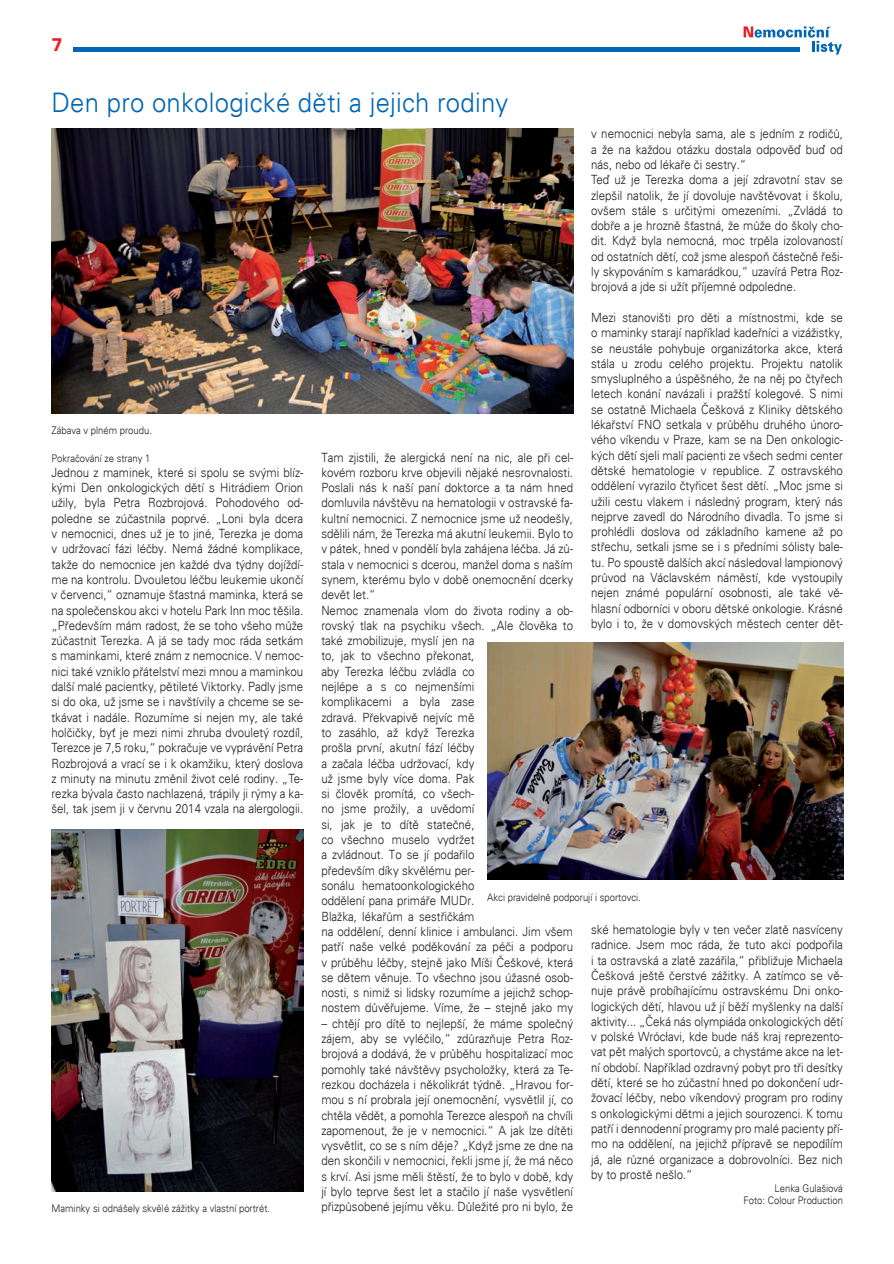
<style>
.page{position:relative;width:894px;height:1264px;background:#fff}
.page>*{position:absolute;margin:0;border:0;box-sizing:border-box;transform-origin:0 0}
.t1{font:27px "USA Light";letter-spacing:.01em;color:#0166b3;scale:.95 1}
.t2{font:18.15px "USA Black";color:#ee1d23;scale:.91 1}
.t3{font:12.75px/15.3px "USA Light";color:#231f20;text-align:justify;scale:.9 1}
.t4{font:10.5px/12.6px "USA Light";color:#231f20;text-align:right;scale:.9 1}
</style>
<div class="page">
<div style="left:73px;top:47px;width:726px;height:5px;background:#0166b3"></div>
<svg style="left:743px;top:26px;width:98px;height:29px"></svg>
<img style="left:51px;top:128px;width:522px;height:285px">
<img style="left:487px;top:643px;width:355px;height:236px">
<img style="left:51px;top:830px;width:252px;height:361px">
<h2 class="t2" style="left:51px;top:34px;width:14px">7</h2>
<h1 class="t1" style="left:51px;top:86px;width:482px">Den pro onkologické děti a jejich rodiny</h1>
<p class="t4" style="left:51px;top:424px;width:113px">Zábava v plném proudu.</p>
<p class="t4" style="left:51px;top:451px;width:111px">Pokračování ze strany 1</p>
<p class="t3" style="left:51px;top:464px;width:281px">Jednou z maminek, které si spolu se svými blíz&shy;kými Den onkologických dětí s Hitrádiem Orion užily, byla Petra Rozbrojová. Pohodového od&shy;poledne se zúčastnila poprvé. „Loni byla dcera v nemocnici, dnes už je to jiné, Terezka je doma v udržovací fázi léčby. Nemá žádné komplikace, takže do nemocnice jen každé dva týdny dojíždí&shy;me na kontrolu. Dvouletou léčbu leukemie ukončí v červenci,“ oznamuje šťastná maminka, která se na společenskou akci v hotelu Park Inn moc těšila. „Především mám radost, že se toho všeho může zúčastnit Terezka. A já se tady moc ráda setkám s maminkami, které znám z nemocnice. V nemoc&shy;nici také vzniklo přátelství mezi mnou a maminkou další malé pacientky, pětileté Viktorky. Padly jsme si do oka, už jsme se i navštívily a chceme se se&shy;tkávat i nadále. Rozumíme si nejen my, ale také holčičky, byť je mezi nimi zhruba dvouletý rozdíl, Terezce je 7,5 roku,“ pokračuje ve vyprávění Petra Rozbrojová a vrací se i k okamžiku, který doslova z minuty na minutu změnil život celé rodiny. „Te&shy;rezka bývala často nachlazená, trápily ji rýmy a ka&shy;šel, tak jsem ji v červnu 2014 vzala na alergologii.</p>
<p class="t4" style="left:51px;top:1202px;width:244px">Maminky si odnášely skvělé zážitky a vlastní portrét.</p>
<p class="t3" style="left:591px;top:126px;width:281px;text-align:left">v nemocnici nebyla sama, ale s jedním z rodičů, a že na každou otázku dostala odpověď buď od nás, nebo od lékaře či sestry.“<br>Teď už je Terezka doma a její zdravotní stav se zlepšil natolik, že jí dovoluje navštěvovat i školu, ovšem stále s určitými omezeními. „Zvládá to dobře a je hrozně šťastná, že může do školy cho&shy;dit. Když byla nemocná, moc trpěla izolovaností od ostatních dětí, což jsme alespoň částečně řeši&shy;ly skypováním s kamarádkou,“ uzavírá Petra Roz&shy;brojová a jde si užít příjemné odpoledne.</p>
<p class="t3" style="left:591px;top:310px;width:281px">Mezi stanovišti pro děti a místnostmi, kde se o maminky starají například kadeřníci a vizážistky, se neustále pohybuje organizátorka akce, která stála u zrodu celého projektu. Projektu natolik smysluplného a úspěšného, že na něj po čtyřech letech konání navázali i pražští kolegové. S nimi se ostatně Michaela Češková z Kliniky dětského lékařství FNO setkala v průběhu druhého únoro&shy;vého víkendu v Praze, kam se na Den onkologic&shy;kých dětí sjeli malí pacienti ze všech sedmi center dětské hematologie v republice. Z ostravského oddělení vyrazilo čtyřicet šest dětí. „Moc jsme si užili cestu vlakem i následný program, který nás nejprve zavedl do Národního divadla. To jsme si prohlédli doslova od základního kamene až po střechu, setkali jsme se i s předními sólisty bale&shy;tu. Po spoustě dalších akcí následoval lampionový průvod na Václavském náměstí, kde vystoupily nejen známé populární osobnosti, ale také vě&shy;hlasní odborníci v oboru dětské onkologie. Krásné bylo i to, že v domovských městech center dět-</p>
<p class="t3" style="left:321px;top:449px;width:281px;text-align:left">Tam zjistili, že alergická není na nic, ale při cel&shy;kovém rozboru krve objevili nějaké nesrovnalosti.<br>Poslali nás k naší paní doktorce a ta nám hned domluvila návštěvu na hematologii v ostravské fa&shy;kultní nemocnici. Z nemocnice jsme už neodešly, sdělili nám, že Terezka má akutní leukemii. Bylo to v pátek, hned v pondělí byla zahájena léčba. Já zů&shy;stala v nemocnici s dcerou, manžel doma s naším synem, kterému bylo v době onemocnění dcerky devět let.“<br>Nemoc znamenala vlom do života rodiny a ob&shy;rovský tlak na psychiku všech. „Ale člověka to také zmobilizuje, myslí jen na<br>to, jak to všechno překonat,<br>aby Terezka léčbu zvládla co<br>nejlépe a s co nejmenšími<br>komplikacemi a byla zase<br>zdravá. Překvapivě nejvíc mě<br>to zasáhlo, až když Terezka<br>prošla první, akutní fází léčby<br>a začala léčba udržovací, kdy<br>už jsme byly více doma. Pak<br>si člověk promítá, co všech-<br>no jsme prožily, a uvědomí<br>si, jak je to dítě statečné,<br>co všechno muselo vydržet<br>a zvládnout. To se jí podařilo<br>především díky skvělému per-<br>sonálu hematoonkologického<br>oddělení pana primáře MUDr.<br>Blažka, lékařům a sestřičkám<br>na oddělení, denní klinice i ambulanci. Jim všem patří naše velké poděkování za péči a podporu v průběhu léčby, stejně jako Míši Češkové, která se dětem věnuje. To všechno jsou úžasné osob&shy;nosti, s nimiž si lidsky rozumíme a jejichž schop&shy;nostem důvěřujeme. Víme, že – stejně jako my</p>
<p class="t3" style="left:321px;top:1015px;width:281px">– chtějí pro dítě to nejlepší, že máme společný zájem, aby se vyléčilo,“ zdůrazňuje Petra Roz&shy;brojová a dodává, že v průběhu hospitalizací moc pomohly také návštěvy psycholožky, která za Te&shy;rezkou docházela i několikrát týdně. „Hravou for&shy;mou s ní probrala její onemocnění, vysvětlil jí, co chtěla vědět, a pomohla Terezce alespoň na chvíli zapomenout, že je v nemocnici.“ A jak lze dítěti vysvětlit, co se s ním děje? „Když jsme ze dne na den skončili v nemocnici, řekli jsme jí, že má něco s krví. Asi jsme měli štěstí, že to bylo v době, kdy jí bylo teprve šest let a stačilo jí naše vysvětlení přizpůsobené jejímu věku. Důležité pro ni bylo, že</p>
<p class="t4" style="left:487px;top:890px;width:172px">Akci pravidelně podporují i sportovci.</p>
<p class="t3" style="left:591px;top:922px;width:281px">ské hematologie byly v ten večer zlatě nasvíceny radnice. Jsem moc ráda, že tuto akci podpořila i ta ostravská a zlatě zazářila,“ přibližuje Michaela Češková ještě čerstvé zážitky. A zatímco se vě&shy;nuje právě probíhajícímu ostravskému Dni onko&shy;logických dětí, hlavou už jí běží myšlenky na další aktivity... „Čeká nás olympiáda onkologických dětí v polské Wrócłavi, kde bude náš kraj reprezento&shy;vat pět malých sportovců, a chystáme akce na let&shy;ní období. Například ozdravný pobyt pro tři desítky dětí, které se ho zúčastní hned po dokončení udr&shy;žovací léčby, nebo víkendový program pro rodiny s onkologickými dětmi a jejich sourozenci. K tomu patří i dennodenní programy pro malé pacienty pří&shy;mo na oddělení, na jejichž přípravě se nepodílím já, ale různé organizace a dobrovolníci. Bez nich by to prostě nešlo.“</p>
<p class="t4" style="left:743px;top:1181px;width:112px">Lenka Gulašiová<br>Foto: Colour Production</p>
</div>
